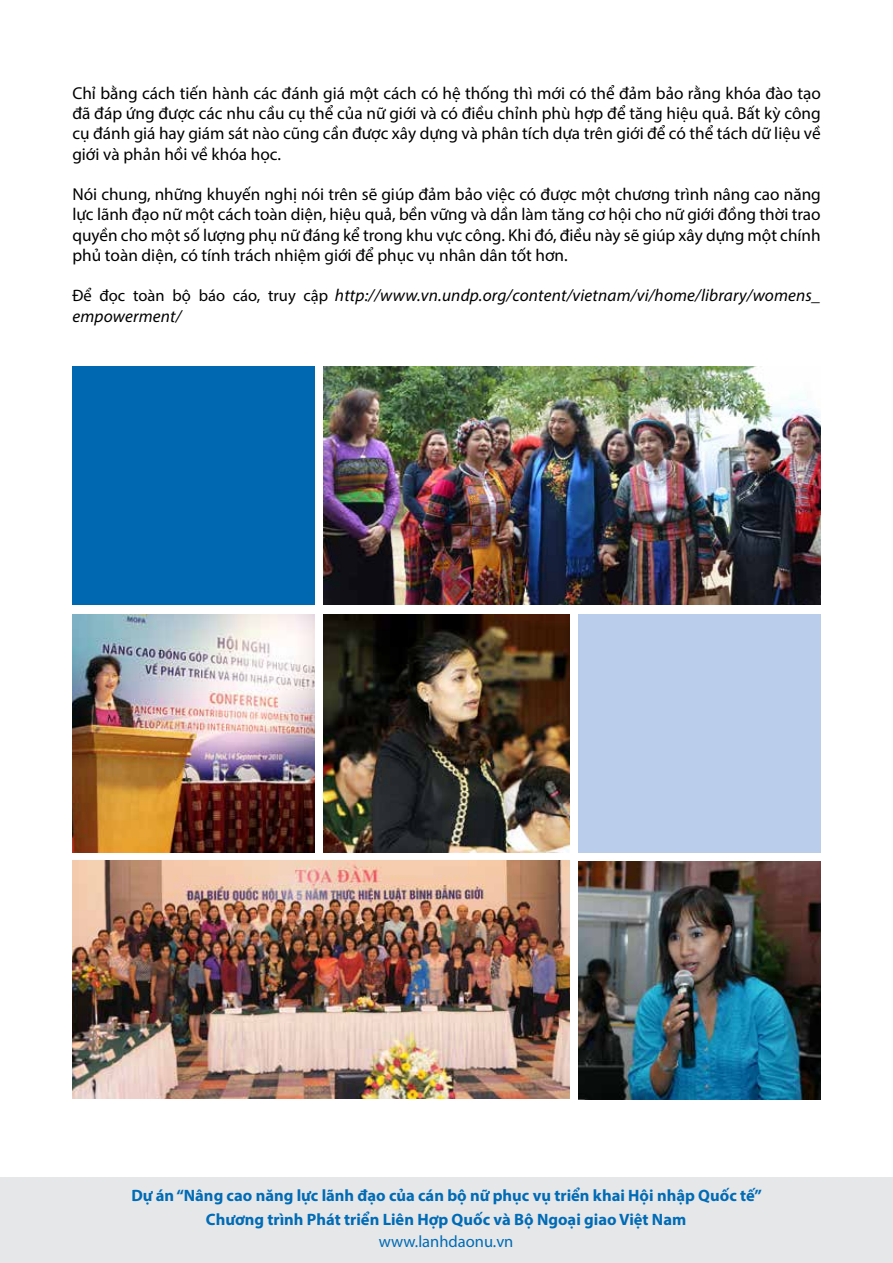
<style>
.page{position:relative;width:893px;height:1263px;background:#fff}
.page>*{position:absolute;margin:0;border:0;box-sizing:border-box;transform-origin:0 0}
.t1{font:17.25px/20.2px "Myriad Pro";color:#000;text-align:justify}
.t2{font:italic 17.25px/20.2px "Myriad Pro";letter-spacing:.01em;color:#000}
.t3{font:700 16.5px/24px "Myriad Pro";color:#006bb6;text-align:center}
.t4{font:16.5px "Myriad Pro";color:#006bb6}
.s1{font-style:normal;font-size:16.5px}
</style>
<div class="page">
<img style="left:323px;top:614px;width:247px;height:238px">
<div style="left:72px;top:367px;width:243px;height:238px;background:#0067b1"></div>
<div style="left:578px;top:614px;width:243px;height:238px;background:#bacdea"></div>
<img style="left:72px;top:614px;width:243px;height:238px">
<img style="left:323px;top:367px;width:498px;height:238px">
<img style="left:72px;top:860px;width:498px;height:239px">
<img style="left:578px;top:861px;width:243px;height:238px">
<div style="left:0;top:1178px;width:893px;height:85px;background:#e6e7e8"></div>
<p class="t1" style="left:72px;top:83px;width:750px">Chỉ bằng cách tiến hành các đánh giá một cách có hệ thống thì mới có thể đảm bảo rằng khóa đào tạo đã đáp ứng được các nhu cầu cụ thể của nữ giới và có điều chỉnh phù hợp để tăng hiệu quả. Bất kỳ công cụ đánh giá hay giám sát nào cũng cần được xây dựng và phân tích dựa trên giới để có thể tách dữ liệu về giới và phản hồi về khóa học.</p>
<p class="t1" style="left:72px;top:184px;width:750px">Nói chung, những khuyến nghị nói trên sẽ giúp đảm bảo việc có được một chương trình nâng cao năng lực lãnh đạo nữ một cách toàn diện, hiệu quả, bền vững và dần làm tăng cơ hội cho nữ giới đồng thời trao quyền cho một số lượng phụ nữ đáng kể trong khu vực công. Khi đó, điều này sẽ giúp xây dựng một chính phủ toàn diện, có tính trách nhiệm giới để phục vụ nhân dân tốt hơn.</p>
<p class="t2" style="left:72px;top:285px;width:750px"><span class="s1">Để đọc toàn bộ báo cáo, truy cập</span> http://www.vn.undp.org/content/vietnam/vi/home/library/womens_ empowerment/</p>
<p class="t3" style="left:131px;top:1183px;width:632px">Dự án “Nâng cao năng lực lãnh đạo của cán bộ nữ phục vụ triển khai Hội nhập Quốc tế”<br>Chương trình Phát triển Liên Hợp Quốc và Bộ Ngoại giao Việt Nam</p>
<p class="t4" style="left:379px;top:1231px;width:136px">www.lanhdaonu.vn</p>
</div>
